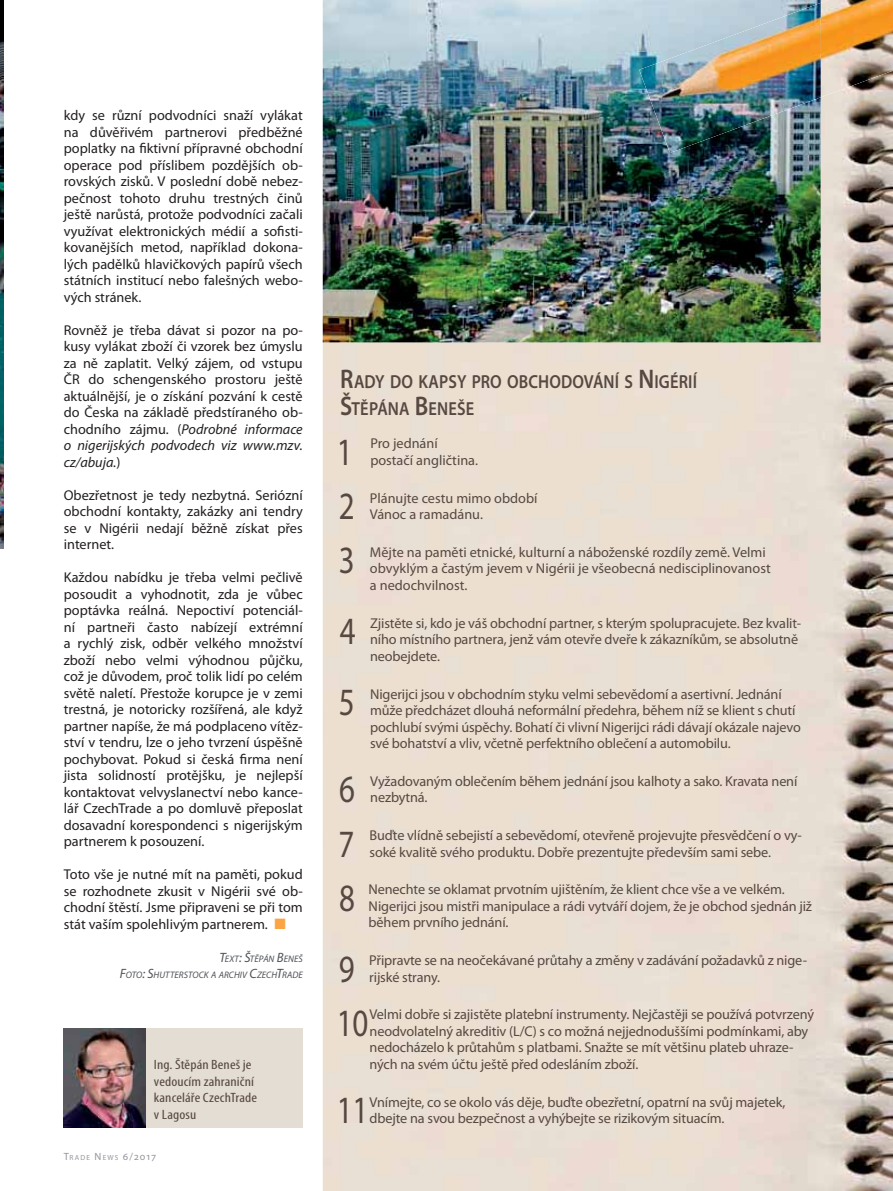
<style>
.page{position:relative;width:893px;height:1191px;background:#fff}
.page>*{position:absolute;margin:0;border:0;box-sizing:border-box;transform-origin:0 0}
.t1{font:38.7px "Myriad Pro";color:#574841;scale:.8 1}
.t2{font:600 18.9px/27px "Myriad Pro";letter-spacing:.01em;color:#574841;scale:.87 1}
.t3{font:14.25px/16.5px "Myriad Pro";color:#231f20;text-align:justify}
.t4{font:14.25px/16.5px "Myriad Pro";letter-spacing:-.01em;color:#574841}
.t5{font:condensed 13.5px/16.5px "Myriad Pro";letter-spacing:.005em;color:#574841;scale:1.15 1}
.t6{font:italic 9.45px/16.5px "Myriad Pro";letter-spacing:.005em;color:#4e5156;text-align:right}
.t7{font:7.35px "Myriad Pro";letter-spacing:.165em;color:#92969d}
.s1{font-style:italic}
.s2{font-size:13.5px}
.s3{font-size:10.5px}
.s4{font-size:27px}
</style>
<div class="page">
<div style="left:64px;top:1028px;width:239px;height:99px;background:#e3ddd4"></div>
<img style="left:64px;top:1028px;width:81px;height:99px">
<img style="left:323px;top:97px;width:570px;height:1093px">
<img style="left:323px;top:0;width:498px;height:342px">
<img style="left:821px;top:0;width:72px;height:97px">
<img style="left:639px;top:3px;width:182px;height:150px">
<img style="left:0;top:0;width:3px;height:548px">
<p class="t3" style="left:64px;top:108px;width:241px">kdy se různí podvodníci snaží vylákat na důvěřivém partnerovi předběžné poplatky na fiktivní přípravné obchodní operace pod příslibem pozdějších ob&shy;rovských zisků. V poslední době nebez&shy;pečnost tohoto druhu trestných činů ještě narůstá, protože podvodníci začali využívat elektronických médií a sofisti&shy;kovanějších metod, například dokona&shy;lých padělků hlavičkových papírů všech státních institucí nebo falešných webo&shy;vých stránek.</p>
<p class="t3" style="left:64px;top:323px;width:241px">Rovněž je třeba dávat si pozor na po&shy;kusy vylákat zboží či vzorek bez úmyslu za ně zaplatit. Velký zájem, od vstupu ČR do schengenského prostoru ještě aktuálnější, je o získání pozvání k cestě do Česka na základě předstíraného ob&shy;chodního zájmu. (<span class="s1">Podrobné informace o nigerijských podvodech viz www.mzv. cz/abuja.</span>)</p>
<p class="t3" style="left:64px;top:488px;width:240px">Obezřetnost je tedy nezbytná. Seriózní obchodní kontakty, zakázky ani tendry se v Nigérii nedají běžně získat přes internet.</p>
<p class="t3" style="left:64px;top:570px;width:240px">Každou nabídku je třeba velmi pečlivě posoudit a vyhodnotit, zda je vůbec poptávka reálná. Nepoctiví potenciál - ní partneři často nabízejí extrémní a rychlý zisk, odběr velkého množství zboží nebo velmi výhodnou půjčku, což je důvodem, proč tolik lidí po celém světě naletí. Přestože korupce je v zemi trestná, je notoricky rozšířená, ale když partner napíše, že má podplaceno vítěz&shy;ství v tendru, lze o jeho tvrzení úspěšně pochybovat. Pokud si česká firma není jista solidností protějšku, je nejlepší kontaktovat velvyslanectví nebo kance&shy;lář CzechTrade a po domluvě přeposlat dosavadní korespondenci s nigerijským partnerem k posouzení.</p>
<p class="t3" style="left:64px;top:868px;width:240px">Toto vše je nutné mít na paměti, pokud se rozhodnete zkusit v Nigérii své ob&shy;chodní štěstí. Jsme připraveni se při tom stát vaším spolehlivým partnerem.</p>
<p class="t6" style="left:120px;top:950px;width:184px"><span class="s2">T</span>EXT<span class="s2">: Š</span>TĚPÁN <span class="s2">B</span>ENEŠ<br><span class="s2">F</span>OTO<span class="s2">: S</span>HUTTERSTOCK A ARCHIV <span class="s2">C</span>ZECH<span class="s2">T</span>RADE</p>
<p class="t5" style="left:154px;top:1058px;width:91px">Ing. Štěpán Beneš je vedoucím zahraniční kanceláře CzechTrade v Lagosu</p>
<p class="t7" style="left:64px;top:1153px;width:94px"><span class="s3">T</span>RADE <span class="s3">N</span>EWS <span class="s3">6/2017</span></p>
<h2 class="t2" style="left:340px;top:368px;width:412px"><span class="s4">R</span>ADY DO KAPSY PRO OBCHODOVÁNÍ S <span class="s4">N</span>IGÉRIÍ<br><span class="s4">Š</span>TĚPÁNA <span class="s4">B</span>ENEŠE</h2>
<h1 class="t1" style="left:337px;top:437px;width:21px">1</h1>
<p class="t4" style="left:370px;top:437px;width:109px">Pro jednání postačí angličtina.</p>
<h1 class="t1" style="left:339px;top:491px;width:21px">2</h1>
<p class="t4" style="left:370px;top:491px;width:169px">Plánujte cestu mimo období<br>Vánoc a ramadánu.</p>
<h1 class="t1" style="left:339px;top:546px;width:21px">3</h1>
<p class="t4" style="left:370px;top:545px;width:402px">Mějte na paměti etnické, kulturní a náboženské rozdíly země. Velmi obvyklým a častým jevem v Nigérii je všeobecná nedisciplinovanost a nedochvilnost.</p>
<h1 class="t1" style="left:340px;top:616px;width:21px">4</h1>
<p class="t4" style="left:370px;top:616px;width:433px">Zjistěte si, kdo je váš obchodní partner, s kterým spolupracujete. Bez kvalit&shy;ního místního partnera, jenž vám otevře dveře k zákazníkům, se absolutně neobejdete.</p>
<h1 class="t1" style="left:339px;top:687px;width:21px">5</h1>
<p class="t4" style="left:370px;top:687px;width:432px">Nigerijci jsou v obchodním styku velmi sebevědomí a asertivní. Jednání může předcházet dlouhá neformální předehra, během níž se klient s chutí pochlubí svými úspěchy. Bohatí či vlivní Nigerijci rádi dávají okázale najevo své bohatství a vliv, včetně perfektního oblečení a automobilu.</p>
<h1 class="t1" style="left:339px;top:775px;width:21px">6</h1>
<p class="t4" style="left:370px;top:774px;width:429px">Vyžadovaným oblečením během jednání jsou kalhoty a sako. Kravata není nezbytná.</p>
<h1 class="t1" style="left:338px;top:829px;width:21px">7</h1>
<p class="t4" style="left:370px;top:828px;width:434px">Buďte vlídně sebejistí a sebevědomí, otevřeně projevujte přesvědčení o vy&shy;soké kvalitě svého produktu. Dobře prezentujte především sami sebe.</p>
<h1 class="t1" style="left:339px;top:883px;width:21px">8</h1>
<p class="t4" style="left:369px;top:883px;width:445px">Nenechte se oklamat prvotním ujištěním, že klient chce vše a ve velkém.<br>Nigerijci jsou mistři manipulace a rádi vytváří dojem, že je obchod sjednán již během prvního jednání.</p>
<h1 class="t1" style="left:339px;top:954px;width:21px">9</h1>
<p class="t4" style="left:369px;top:953px;width:439px">Připravte se na neočekávané průtahy a změny v zadávání požadavků z nige&shy;rijské strany.</p>
<h1 class="t1" style="left:337px;top:1008px;width:41px">10</h1>
<p class="t4" style="left:370px;top:1008px;width:446px">Velmi dobře si zajistěte platební instrumenty. Nejčastěji se používá potvrzený neodvolatelný akreditiv (L/C) s co možná nejjednoduššími podmínkami, aby nedocházelo k průtahům s platbami. Snažte se mít většinu plateb uhraze&shy;ných na svém účtu ještě před odesláním zboží.</p>
<h1 class="t1" style="left:337px;top:1095px;width:41px">11</h1>
<p class="t4" style="left:370px;top:1095px;width:417px">Vnímejte, co se okolo vás děje, buďte obezřetní, opatrní na svůj majetek, dbejte na svou bezpečnost a vyhýbejte se rizikovým situacím.</p>
</div>
